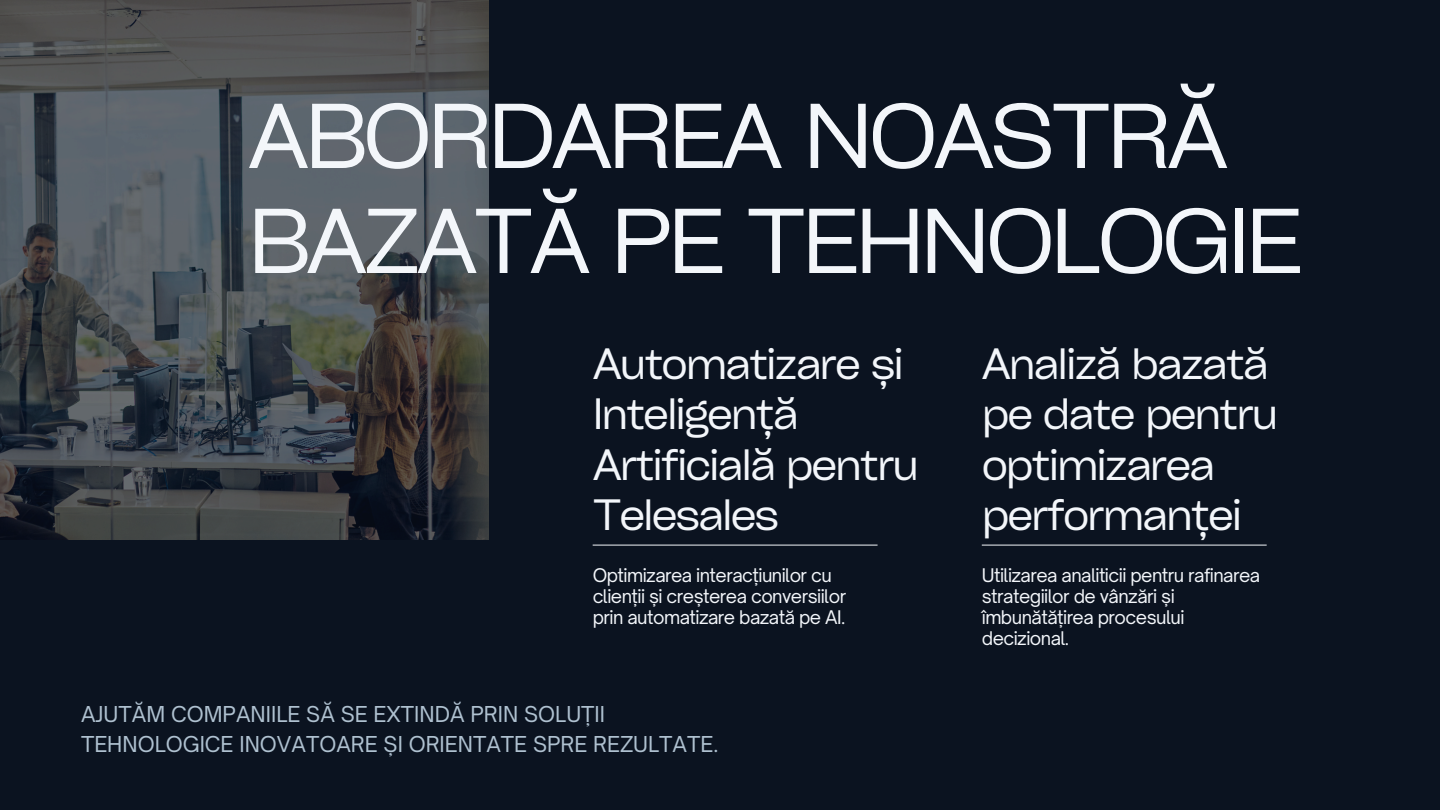
<style>
.page{position:relative;width:1440px;height:810px;background:#0b1320}
.page>*{position:absolute;margin:0;border:0;box-sizing:border-box;transform-origin:0 0}
.t1{font:88px/105px "Cy Grotesk Key";letter-spacing:-.05em;color:#f3f6fa}
.t2{font:42px/50.2px "Cy Grotesk Key";letter-spacing:-.05em;color:#f3f6fa}
.t3{font:21px/29.2px "Open Sauce One";color:#afc1d0}
.t4{font:18px/21px "Open Sauce One";letter-spacing:-.03em;color:#f3f6fa}
</style>
<div class="page">
<img style="left:0;top:0;width:489px;height:539px">
<hr style="left:593px;top:545px;width:285px;height:1px;background:#f3f6fa">
<hr style="left:982px;top:545px;width:285px;height:1px;background:#f3f6fa">
<h2 class="t1" style="left:248px;top:80px;width:1057px">ABORDAREA NOASTRĂ<br>BAZATĂ PE TEHNOLOGIE</h2>
<h2 class="t2" style="left:593px;top:337px;width:328px">Automatizare și<br>Inteligență<br>Artificială pentru<br>Telesales</h2>
<h1 class="t4" style="left:593px;top:565px;width:255px">Optimizarea interacțiunilor cu clienții și creșterea conversiilor prin automatizare bazată pe AI.</h1>
<p class="t3" style="left:81px;top:700px;width:639px">AJUTĂM COMPANIILE SĂ SE EXTINDĂ PRIN SOLUȚII<br>TEHNOLOGICE INOVATOARE ȘI ORIENTATE SPRE REZULTATE.</p>
<p class="t2" style="left:982px;top:337px;width:298px">Analiză bazată pe date pentru optimizarea performanței</p>
<p class="t4" style="left:982px;top:565px;width:280px">Utilizarea analiticii pentru rafinarea strategiilor de vânzări și îmbunătățirea procesului decizional.</p>
</div>
